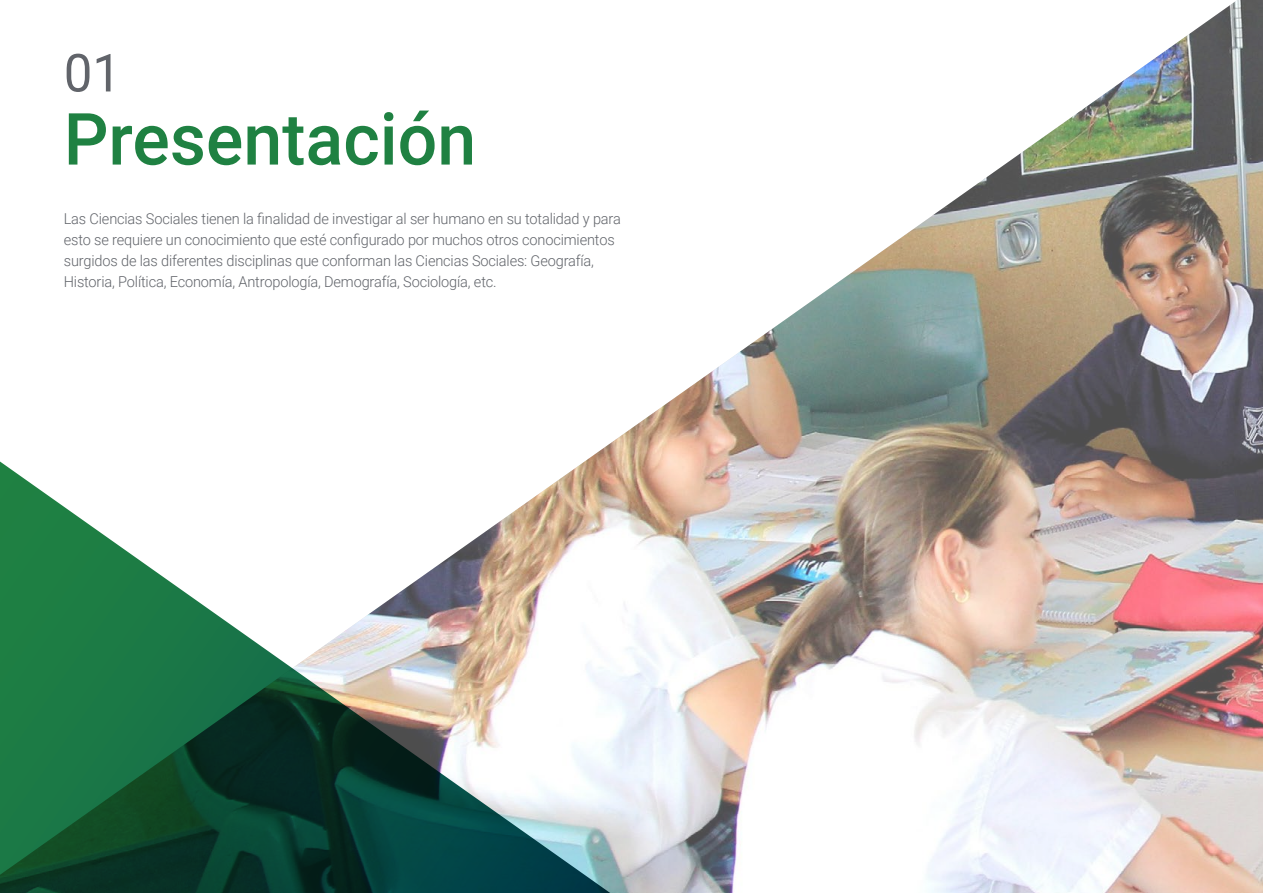
<style>
.page{position:relative;width:1263px;height:893px;background:#fff}
.page>*{position:absolute;margin:0;border:0;box-sizing:border-box;transform-origin:0 0}
.t1{font:500 72px "Roboto";color:#1f8142}
.t2{font:52.5px "Roboto";color:#61646a}
.t3{font:300 15px/21px "Roboto";letter-spacing:-.01em;color:#61646a}
</style>
<div class="page">
<img style="left:606px;top:0;width:657px;height:893px">
<svg style="left:0;top:446px;width:640px;height:447px"></svg>
<h2 class="t2" style="left:64px;top:36px;width:59px">01</h2>
<h1 class="t1" style="left:64px;top:89px;width:414px">Presentación</h1>
<p class="t3" style="left:64px;top:207px;width:558px">Las Ciencias Sociales tienen la finalidad de investigar al ser humano en su totalidad y para esto se requiere un conocimiento que esté configurado por muchos otros conocimientos surgidos de las diferentes disciplinas que conforman las Ciencias Sociales: Geografía, Historia, Política, Economía, Antropología, Demografía, Sociología, etc.</p>
</div>
